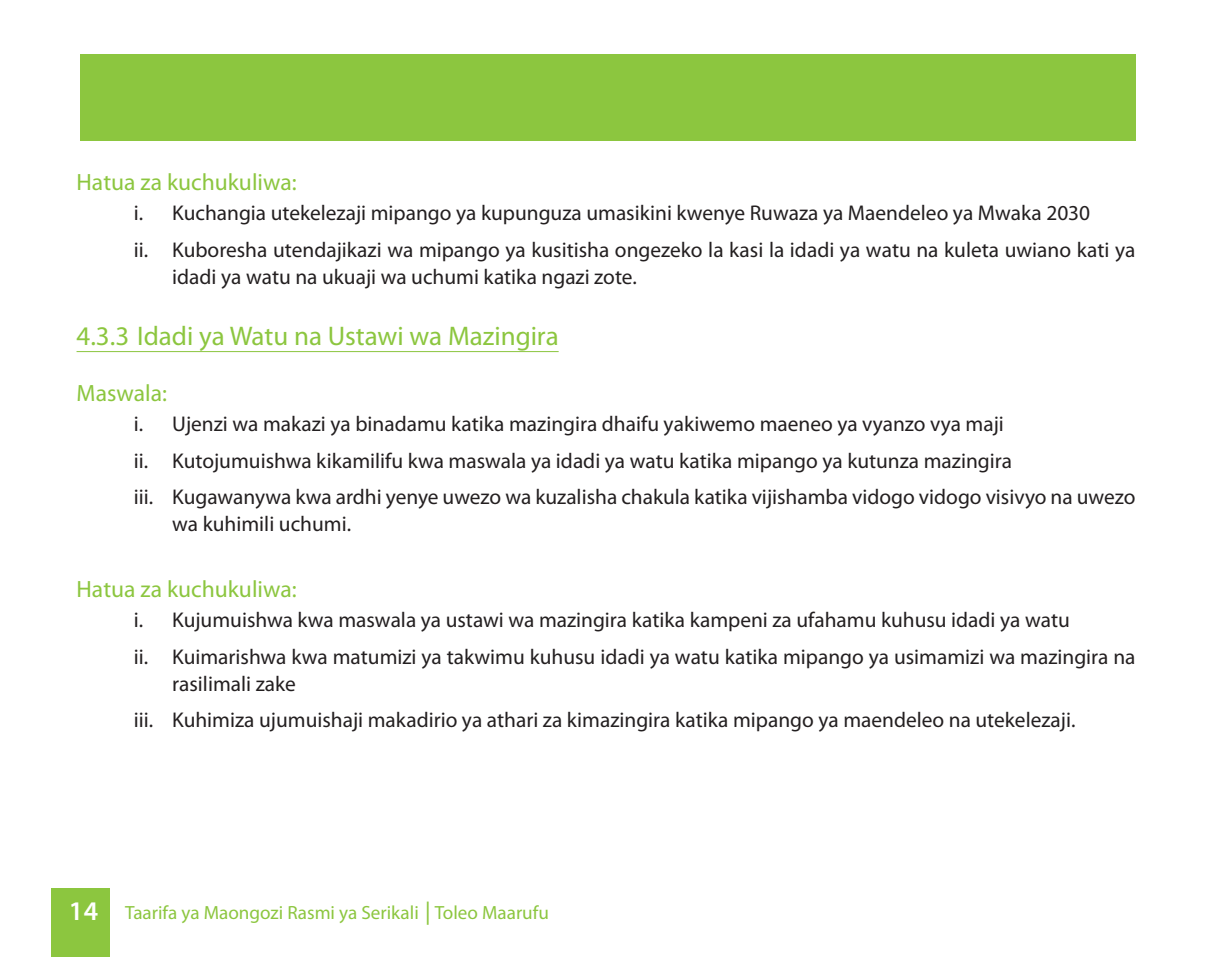
<style>
.page{position:relative;width:1212px;height:957px;background:#fff}
.page>*{position:absolute;margin:0;border:0;box-sizing:border-box;transform-origin:0 0}
.t1{font:27px "Myriad Pro";color:#8cc63f}
.t2{font:23.62px "Myriad Pro";color:#8cc63f}
.t3{font:21.38px/36.7px "Myriad Pro";color:#231f20}
.t4{font:19.12px "Myriad Pro";color:#8cc63f}
.s1{font-weight:600;font-size:27px;color:#fff}
.s2{font-family:"Arial"}
</style>
<div class="page">
<div style="left:51px;top:888px;width:58px;height:69px;background:#8cc63f"></div>
<div style="left:80px;top:54px;width:1055px;height:86px;background:#8cc63f"></div>
<hr style="left:77px;top:351px;width:482px;height:1px;background:#8cc63f">
<p class="t2" style="left:77px;top:173px;width:222px">Hatua za kuchukuliwa:</p>
<p class="t3" style="left:134px;top:197px;width:1003px">i. Kuchangia utekelezaji mipango ya kupunguza umasikini kwenye Ruwaza ya Maendeleo ya Mwaka 2030<br>ii. Kuboresha utendajikazi wa mipango ya kusitisha ongezeko la kasi la idadi ya watu na kuleta uwiano kati ya</p>
<p class="t3" style="left:172px;top:260px;width:466px">idadi ya watu na ukuaji wa uchumi katika ngazi zote.</p>
<p class="t1" style="left:77px;top:326px;width:484px">4.3.3 Idadi ya Watu na Ustawi wa Mazingira</p>
<p class="t2" style="left:77px;top:384px;width:92px">Maswala:</p>
<p class="t3" style="left:134px;top:408px;width:1003px">i. Ujenzi wa makazi ya binadamu katika mazingira dhaifu yakiwemo maeneo ya vyanzo vya maji<br>ii. Kutojumuishwa kikamilifu kwa maswala ya idadi ya watu katika mipango ya kutunza mazingira<br>iii. Kugawanywa kwa ardhi yenye uwezo wa kuzalisha chakula katika vijishamba vidogo vidogo visivyo na uwezo</p>
<p class="t3" style="left:172px;top:508px;width:180px">wa kuhimili uchumi.</p>
<p class="t2" style="left:77px;top:580px;width:222px">Hatua za kuchukuliwa:</p>
<p class="t3" style="left:134px;top:604px;width:1003px">i. Kujumuishwa kwa maswala ya ustawi wa mazingira katika kampeni za ufahamu kuhusu idadi ya watu<br>ii. Kuimarishwa kwa matumizi ya takwimu kuhusu idadi ya watu katika mipango ya usimamizi wa mazingira na</p>
<p class="t3" style="left:134px;top:667px;width:943px;text-indent:38px">rasilimali zake<br>iii. Kuhimiza ujumuishaji makadirio ya athari za kimazingira katika mipango ya maendeleo na utekelezaji.</p>
<p class="t4" style="left:69px;top:905px;width:482px"><span class="s1">14</span> Taarifa ya Maongozi Rasmi ya Serikali <span class="s2">│</span>Toleo Maarufu</p>
</div>
